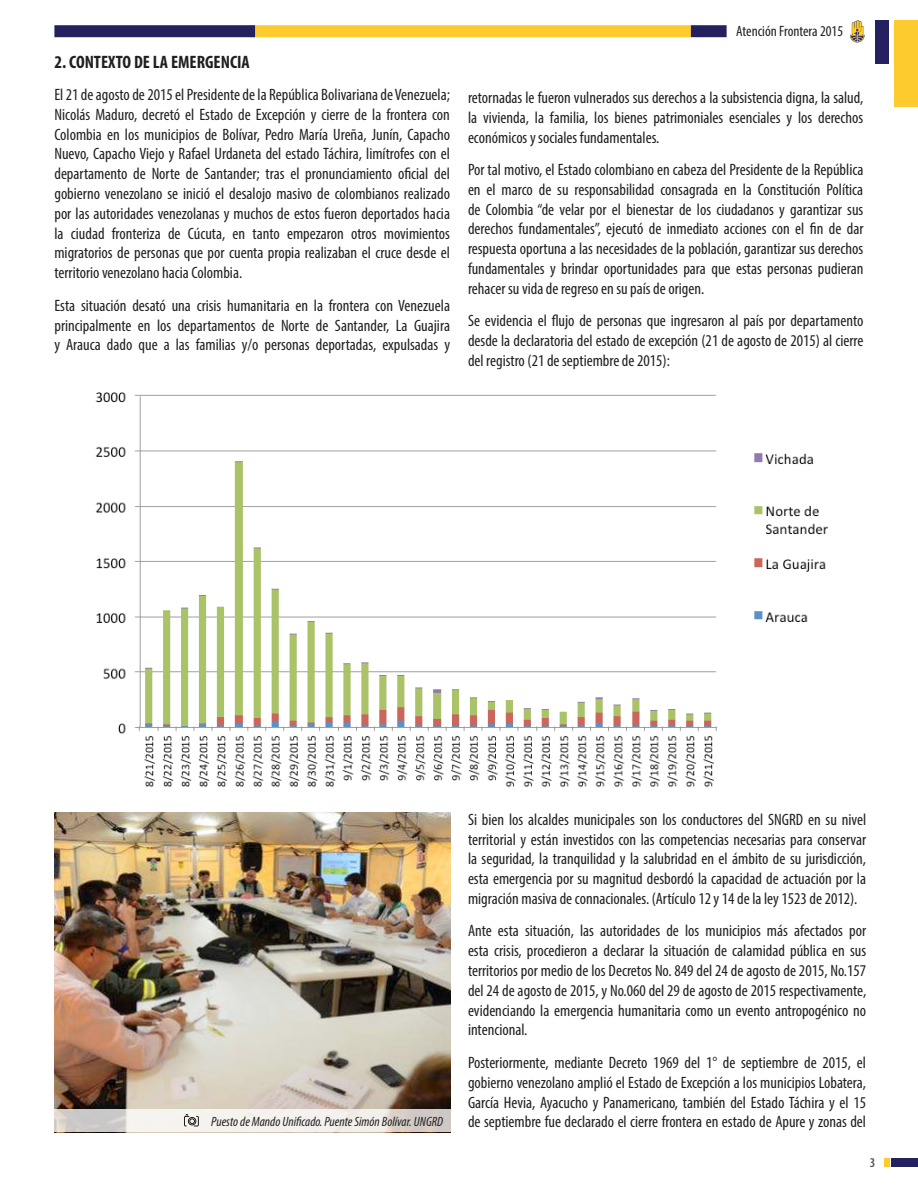
<style>
.page{position:relative;width:918px;height:1188px;background:#fff}
.page>*{position:absolute;margin:0;border:0;box-sizing:border-box;transform-origin:0 0}
.t1{font:700 condensed 18px "Myriad Pro";color:#231f20}
.t2{font:condensed 16.5px/19.8px "Myriad Pro";color:#231f20;text-align:justify}
.t3{font:condensed 15px "Myriad Pro";color:#231f20}
.t4{font:italic condensed 13.5px "Myriad Pro";color:#231f20}
.t5{font:600 condensed 13.5px "Myriad Pro";color:#535355}
</style>
<div class="page">
<div style="left:894px;top:20px;width:24px;height:86px;background:#fecb2f"></div>
<div style="left:876px;top:20px;width:13px;height:43px;background:#252161"></div>
<div style="left:250px;top:25px;width:441px;height:12px;background:#fecb2f"></div>
<div style="left:54px;top:25px;width:201px;height:12px;background:#252161"></div>
<div style="left:691px;top:25px;width:36px;height:12px;background:#252161"></div>
<svg style="left:850px;top:20px;width:15px;height:22px"></svg>
<div style="left:891px;top:1158px;width:27px;height:9px;background:#252161"></div>
<div style="left:884px;top:1158px;width:6px;height:9px;background:#fecb2f"></div>
<img style="left:54px;top:812px;width:396px;height:297px">
<svg style="left:54px;top:1109px;width:397px;height:23px;fill:#f3f0ed"></svg>
<svg style="left:184px;top:1114px;width:15px;height:12px"></svg>
<img style="left:95px;top:392px;width:733px;height:396px">
<p class="t1" style="left:54px;top:50px;width:197px">2. CONTEXTO DE LA EMERGENCIA</p>
<p class="t2" style="left:54px;top:85px;width:397px">El 21 de agosto de 2015 el Presidente de la República Bolivariana de Venezuela; Nicolás Maduro, decretó el Estado de Excepción y cierre de la frontera con Colombia en los municipios de Bolívar, Pedro María Ureña, Junín, Capacho Nuevo, Capacho Viejo y Rafael Urdaneta del estado Táchira, limítrofes con el departamento de Norte de Santander; tras el pronunciamiento oficial del gobierno venezolano se inició el desalojo masivo de colombianos realizado por las autoridades venezolanas y muchos de estos fueron deportados hacia la ciudad fronteriza de Cúcuta, en tanto empezaron otros movimientos migratorios de personas que por cuenta propia realizaban el cruce desde el territorio venezolano hacia Colombia.</p>
<p class="t2" style="left:54px;top:295px;width:397px">Esta situación desató una crisis humanitaria en la frontera con Venezuela principalmente en los departamentos de Norte de Santander, La Guajira y Arauca dado que a las familias y/o personas deportadas, expulsadas y</p>
<p class="t3" style="left:736px;top:22px;width:108px">Atención Frontera 2015</p>
<p class="t2" style="left:468px;top:87px;width:397px">retornadas le fueron vulnerados sus derechos a la subsistencia digna, la salud, la vivienda, la familia, los bienes patrimoniales esenciales y los derechos económicos y sociales fundamentales.</p>
<p class="t2" style="left:468px;top:160px;width:397px">Por tal motivo, el Estado colombiano en cabeza del Presidente de la República en el marco de su responsabilidad consagrada en la Constitución Política de Colombia “de velar por el bienestar de los ciudadanos y garantizar sus derechos fundamentales”, ejecutó de inmediato acciones con el fin de dar respuesta oportuna a las necesidades de la población, garantizar sus derechos fundamentales y brindar oportunidades para que estas personas pudieran rehacer su vida de regreso en su país de origen.</p>
<p class="t2" style="left:468px;top:311px;width:397px">Se evidencia el flujo de personas que ingresaron al país por departamento desde la declaratoria del estado de excepción (21 de agosto de 2015) al cierre del registro (21 de septiembre de 2015):</p>
<p class="t4" style="left:211px;top:1114px;width:233px">Puesto de Mando Unificado. Puente Simón Bolívar. UNGRD</p>
<p class="t2" style="left:468px;top:809px;width:400px">Si bien los alcaldes municipales son los conductores del SNGRD en su nivel territorial y están investidos con las competencias necesarias para conservar la seguridad, la tranquilidad y la salubridad en el ámbito de su jurisdicción, esta emergencia por su magnitud desbordó la capacidad de actuación por la migración masiva de connacionales. (Artículo 12 y 14 de la ley 1523 de 2012).</p>
<p class="t2" style="left:468px;top:921px;width:400px">Ante esta situación, las autoridades de los municipios más afectados por esta crisis, procedieron a declarar la situación de calamidad pública en sus territorios por medio de los Decretos No. 849 del 24 de agosto de 2015, No.157 del 24 de agosto de 2015, y No.060 del 29 de agosto de 2015 respectivamente, evidenciando la emergencia humanitaria como un evento antropogénico no intencional.</p>
<p class="t2" style="left:468px;top:1052px;width:400px">Posteriormente, mediante Decreto 1969 del 1° de septiembre de 2015, el gobierno venezolano amplió el Estado de Excepción a los municipios Lobatera, García Hevia, Ayacucho y Panamericano, también del Estado Táchira y el 15 de septiembre fue declarado el cierre frontera en estado de Apure y zonas del</p>
<p class="t5" style="left:870px;top:1156px;width:7px">3</p>
</div>
